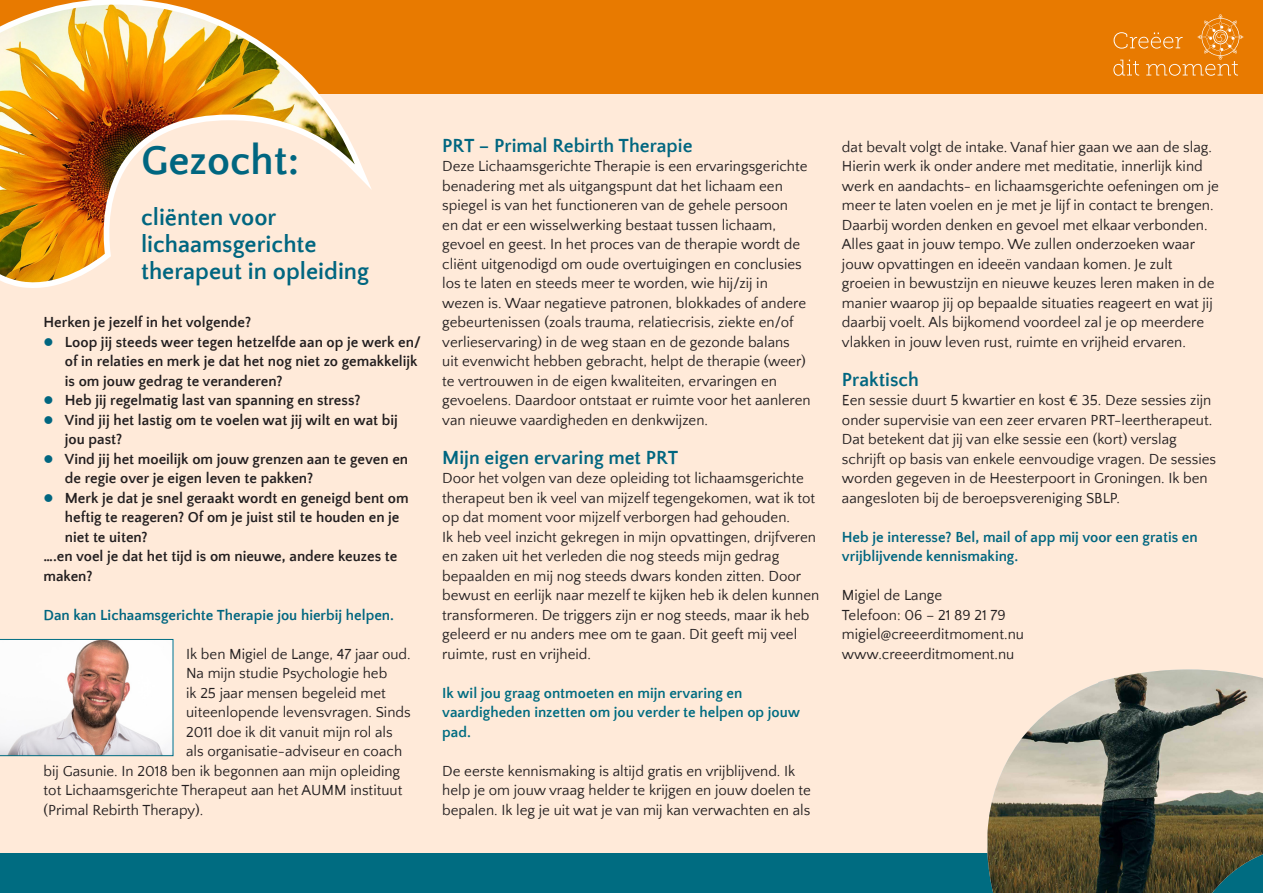
<style>
.page{position:relative;width:1263px;height:893px;background:#ffead9}
.page>*{position:absolute;margin:0;border:0;box-sizing:border-box;transform-origin:0 0}
.t1{font:700 42px "Quattrocento Sans";color:#006680}
.t2{font:700 24px/27px "Quattrocento Sans";color:#006680}
.kopje{font:700 19.5px "Quattrocento Sans";color:#006680}
.body{font:15px/19.5px "Quattrocento Sans";color:#231f20}
.body-2{font:700 15px/19.5px "Quattrocento Sans";color:#231f20}
.body-3{font:700 15px/19.5px "Quattrocento Sans";color:#006680}
.body-4{font:700 15px/19.5px "Quattrocento Sans";color:#006c81}
</style>
<div class="page">
<div style="left:0;top:854px;width:1263px;height:39px;background:#006c81"></div>
<div style="left:0;top:0;width:1263px;height:93px;background:#e87a00"></div>
<svg style="left:10px;top:0;width:361px;height:287px"></svg>
<img style="left:0;top:5px;width:355px;height:279px">
<svg style="left:1113px;top:14px;width:130px;height:62px"></svg>
<svg style="left:0;top:639px;width:173px;height:117px"></svg>
<img style="left:987px;top:669px;width:276px;height:224px">
<p class="t1" style="left:141px;top:138px;width:160px">Gezocht:</p>
<p class="t2" style="left:141px;top:204px;width:229px">cliënten voor lichaamsgerichte therapeut in opleiding</p>
<p class="body-2" style="left:44px;top:313px;width:209px">Herken je jezelf in het volgende?</p>
<p class="body-2" style="left:65px;top:332px;width:357px">Loop jij steeds weer tegen hetzelfde aan op je werk en/ of in relaties en merk je dat het nog niet zo gemakkelijk is om jouw gedrag te veranderen?</p>
<p class="body-2" style="left:65px;top:391px;width:297px">Heb jij regelmatig last van spanning en stress?</p>
<p class="body-2" style="left:65px;top:410px;width:334px">Vind jij het lastig om te voelen wat jij wilt en wat bij jou past?</p>
<p class="body-2" style="left:65px;top:449px;width:345px">Vind jij het moeilijk om jouw grenzen aan te geven en de regie over je eigen leven te pakken?</p>
<p class="body-2" style="left:65px;top:488px;width:345px">Merk je dat je snel geraakt wordt en geneigd bent om heftig te reageren? Of om je juist stil te houden en je niet te uiten?</p>
<p class="body-2" style="left:44px;top:547px;width:355px">….en voel je dat het tijd is om nieuwe, andere keuzes te maken?</p>
<p class="body-3" style="left:44px;top:605px;width:352px">Dan kan Lichaamsgerichte Therapie jou hierbij helpen.</p>
<p class="body" style="left:186px;top:644px;width:226px">Ik ben Migiel de Lange, 47 jaar oud.</p>
<p class="body" style="left:186px;top:664px;width:203px">Na mijn studie Psychologie heb</p>
<p class="body" style="left:186px;top:683px;width:201px">ik 25 jaar mensen begeleid met</p>
<p class="body" style="left:186px;top:703px;width:226px">uiteenlopende levensvragen. Sinds</p>
<p class="body" style="left:186px;top:722px;width:208px">2011 doe ik dit vanuit mijn rol als</p>
<p class="body" style="left:186px;top:742px;width:217px">als organisatie-adviseur en coach</p>
<p class="body" style="left:44px;top:761px;width:358px">bij Gasunie. In 2018 ben ik begonnen aan mijn opleiding</p>
<p class="body" style="left:44px;top:781px;width:360px">tot Lichaamsgerichte Therapeut aan het AUMM instituut</p>
<p class="body" style="left:44px;top:800px;width:161px">(Primal Rebirth Therapy).</p>
<p class="kopje" style="left:442px;top:135px;width:252px">PRT – Primal Rebirth Therapie</p>
<p class="body" style="left:442px;top:157px;width:370px">Deze Lichaamsgerichte Therapie is een ervaringsgerichte benadering met als uitgangspunt dat het lichaam een spiegel is van het functioneren van de gehele persoon<br>en dat er een wisselwerking bestaat tussen lichaam, gevoel en geest. In het proces van de therapie wordt de cliënt uitgenodigd om oude overtuigingen en conclusies los te laten en steeds meer te worden, wie hij/zij in wezen is. Waar negatieve patronen, blokkades of andere gebeurtenissen (zoals trauma, relatiecrisis, ziekte en/of verlieservaring) in de weg staan en de gezonde balans<br>uit evenwicht hebben gebracht, helpt de therapie (weer) te vertrouwen in de eigen kwaliteiten, ervaringen en gevoelens. Daardoor ontstaat er ruimte voor het aanleren van nieuwe vaardigheden en denkwijzen.</p>
<p class="kopje" style="left:442px;top:447px;width:237px">Mijn eigen ervaring met PRT</p>
<p class="body" style="left:442px;top:469px;width:374px">Door het volgen van deze opleiding tot lichaamsgerichte therapeut ben ik veel van mijzelf tegengekomen, wat ik tot op dat moment voor mijzelf verborgen had gehouden.</p>
<p class="body" style="left:442px;top:527px;width:379px">Ik heb veel inzicht gekregen in mijn opvattingen, drijfveren en zaken uit het verleden die nog steeds mijn gedrag bepaalden en mij nog steeds dwars konden zitten. Door bewust en eerlijk naar mezelf te kijken heb ik delen kunnen transformeren. De triggers zijn er nog steeds, maar ik heb geleerd er nu anders mee om te gaan. Dit geeft mij veel ruimte, rust en vrijheid.</p>
<p class="body-4" style="left:442px;top:683px;width:359px">Ik wil jou graag ontmoeten en mijn ervaring en vaardigheden inzetten om jou verder te helpen op jouw pad.</p>
<p class="body" style="left:442px;top:761px;width:370px">De eerste kennismaking is altijd gratis en vrijblijvend. Ik help je om jouw vraag helder te krijgen en jouw doelen te bepalen. Ik leg je uit wat je van mij kan verwachten en als</p>
<p class="body" style="left:842px;top:137px;width:378px">dat bevalt volgt de intake. Vanaf hier gaan we aan de slag.<br>Hierin werk ik onder andere met meditatie, innerlijk kind werk en aandachts- en lichaamsgerichte oefeningen om je meer te laten voelen en je met je lijf in contact te brengen.<br>Daarbij worden denken en gevoel met elkaar verbonden.<br>Alles gaat in jouw tempo. We zullen onderzoeken waar jouw opvattingen en ideeën vandaan komen. Je zult groeien in bewustzijn en nieuwe keuzes leren maken in de manier waarop jij op bepaalde situaties reageert en wat jij daarbij voelt. Als bijkomend voordeel zal je op meerdere vlakken in jouw leven rust, ruimte en vrijheid ervaren.</p>
<p class="kopje" style="left:842px;top:369px;width:78px">Praktisch</p>
<p class="body" style="left:842px;top:391px;width:376px">Een sessie duurt 5 kwartier en kost € 35. Deze sessies zijn onder supervisie van een zeer ervaren PRT-leertherapeut.<br>Dat betekent dat jij van elke sessie een (kort) verslag schrijft op basis van enkele eenvoudige vragen. De sessies worden gegeven in de Heesterpoort in Groningen. Ik ben aangesloten bij de beroepsvereniging SBLP.</p>
<p class="body-3" style="left:842px;top:527px;width:357px">Heb je interesse? Bel, mail of app mij voor een gratis en vrijblijvende kennismaking.</p>
<p class="body" style="left:842px;top:586px;width:102px">Migiel de Lange</p>
<p class="body" style="left:842px;top:605px;width:165px">Telefoon: 06 – 21 89 21 79</p>
<p class="body" style="left:842px;top:625px;width:184px">migiel@creeerditmoment.nu</p>
<p class="body" style="left:842px;top:644px;width:174px">www.creeerditmoment.nu</p>
</div>
